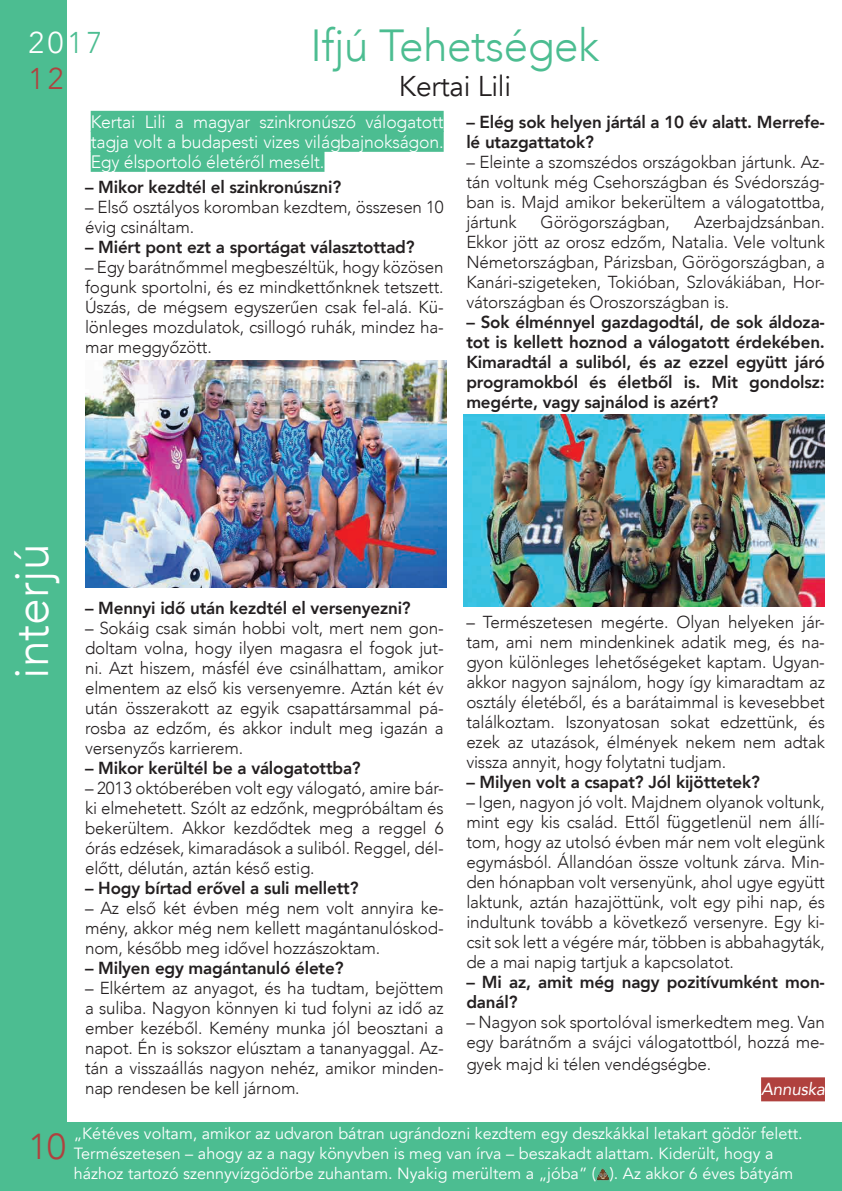
<style>
.page{position:relative;width:842px;height:1191px;background:#fff}
.page>*{position:absolute;margin:0;border:0;box-sizing:border-box;transform-origin:0 0}
.t1{font:300 48px "Avenir";color:#fff}
.t2{font:300 44.8px "Avenir";letter-spacing:-.01em;color:#4cbd91}
.t3{font:300 36px "Avenir";color:#b0413e}
.t4{font:300 30px/36px "Avenir";letter-spacing:.13em;color:#fff}
.t5{font:28.6px "Avenir";letter-spacing:-.01em;color:#231f20}
.t6{font:300 18px/20px "Avenir";letter-spacing:-.01em;color:#fff;text-align:justify}
.t7{font:300 17.4px/20px "Avenir";letter-spacing:-.01em;color:#231f20;text-align:justify}
.t8{font:800 17.4px/20px "Avenir";letter-spacing:-.01em;color:#231f20}
.t9{font:italic 17.4px "Avenir";letter-spacing:-.01em;color:#fff}
.t10{font:16.2px/20px "Avenir";color:#fff}
.s1{color:#4cbd91}
.s2{color:#b0413e}
.s3{font-size:16.6px}
</style>
<div class="page">
<div style="left:0;top:0;width:66px;height:1191px;background:#4cbd91"></div>
<div style="left:0;top:1123px;width:842px;height:68px;background:#4cbd91"></div>
<div style="left:91px;top:111px;width:353px;height:21px;background:#4cbd91"></div>
<div style="left:91px;top:131px;width:353px;height:21px;background:#4cbd91"></div>
<div style="left:91px;top:151px;width:233px;height:21px;background:#4cbd91"></div>
<div style="left:761px;top:1077px;width:64px;height:24px;background:#b0413e"></div>
<img style="left:85px;top:360px;width:361px;height:227px">
<img style="left:463px;top:414px;width:362px;height:193px">
<img style="left:596px;top:1168px;width:14px;height:12px">
<h2 class="t2" style="left:311px;top:19px;width:290px">Ifjú Tehetségek</h2>
<h3 class="t5" style="left:399px;top:69px;width:114px">Kertai Lili</h3>
<p class="t6" style="left:91px;top:112px;width:354px">Kertai Lili a magyar szinkronúszó válogatott tagja volt a budapesti vizes világbajnokságon.<br>Egy élsportoló életéről mesélt.</p>
<p class="t8" style="left:85px;top:176px;width:258px">– Mikor kezdtél el szinkronúszni?</p>
<p class="t7" style="left:85px;top:197px;width:360px">– Első osztályos koromban kezdtem, összesen 10 évig csináltam.</p>
<p class="t8" style="left:85px;top:236px;width:331px">– Miért pont ezt a sportágat választottad?</p>
<p class="t7" style="left:85px;top:257px;width:360px">– Egy barátnőmmel megbeszéltük, hogy közösen fogunk sportolni, és ez mindkettőnknek tetszett.<br>Úszás, de mégsem egyszerűen csak fel-alá. Kü&shy;lönleges mozdulatok, csillogó ruhák, mindez ha&shy;mar meggyőzött.</p>
<h3 class="t4" style="left:28px;top:24px;width:76px">20<span class="s1">17<br></span><span class="s2">12</span></h3>
<p class="t8" style="left:466px;top:110px;width:360px">– Elég sok helyen jártál a 10 év alatt. Merrefe&shy;lé utazgattatok?</p>
<p class="t7" style="left:466px;top:152px;width:360px">– Eleinte a szomszédos országokban jártunk. Az&shy;tán voltunk még Csehországban és Svédország&shy;ban is. Majd amikor bekerültem a válogatottba, jártunk</p>
<p class="t7" style="left:466px;top:212px;width:360px;text-indent:228px">Azerbajdzsánban.<br>Ekkor jött az orosz edzőm, Natalia. Vele voltunk Németországban, Párizsban, Görögországban, a Kanári-szigeteken, Tokióban, Szlovákiában, Hor&shy;vátországban és Oroszországban is.</p>
<p class="t8" style="left:466px;top:310px;width:360px;text-align:justify">– Sok élménnyel gazdagodtál, de sok áldoza&shy;tot is kellett hoznod a válogatott érdekében.<br>Kimaradtál a suliból, és az ezzel együtt járó programokból és életből is. Mit gondolsz: megérte, vagy sajnálod is azért?</p>
<p class="t7" style="left:541px;top:212px;width:131px">Görögországban,</p>
<h1 class="t1" style="left:3px;top:679px;width:137px;rotate:-90deg">interjú</h1>
<p class="t8" style="left:85px;top:596px;width:327px">– Mennyi idő után kezdtél el versenyezni?</p>
<p class="t7" style="left:85px;top:617px;width:360px">– Sokáig csak simán hobbi volt, mert nem gon&shy;doltam volna, hogy ilyen magasra el fogok jut&shy;ni. Azt hiszem, másfél éve csinálhattam, amikor elmentem az első kis versenyemre. Aztán két év után összerakott az egyik csapattársammal pá&shy;rosba az edzőm, és akkor indult meg igazán a versenyzős karrierem.</p>
<p class="t8" style="left:85px;top:756px;width:277px">– Mikor kerültél be a válogatottba?</p>
<p class="t7" style="left:85px;top:777px;width:360px">– 2013 októberében volt egy válogató, amire bár&shy;ki elmehetett. Szólt az edzőnk, megpróbáltam és bekerültem. Akkor kezdődtek meg a reggel 6 órás edzések, kimaradások a suliból. Reggel, dél&shy;előtt, délután, aztán késő estig.</p>
<p class="t8" style="left:85px;top:876px;width:275px">– Hogy bírtad erővel a suli mellett?</p>
<p class="t7" style="left:85px;top:897px;width:360px">– Az első két évben még nem volt annyira ke&shy;mény, akkor még nem kellett magántanulóskod&shy;nom, később meg idővel hozzászoktam.</p>
<p class="t8" style="left:85px;top:956px;width:260px">– Milyen egy magántanuló élete?</p>
<p class="t7" style="left:85px;top:977px;width:360px">– Elkértem az anyagot, és ha tudtam, bejöttem a suliba. Nagyon könnyen ki tud folyni az idő az ember kezéből. Kemény munka jól beosztani a napot. Én is sokszor elúsztam a tananyaggal. Az&shy;tán a visszaállás nagyon nehéz, amikor minden&shy;nap rendesen be kell járnom.</p>
<p class="t7" style="left:466px;top:612px;width:360px">– Természetesen megérte. Olyan helyeken jár&shy;tam, ami nem mindenkinek adatik meg, és na&shy;gyon különleges lehetőségeket kaptam. Ugyan&shy;akkor nagyon sajnálom, hogy így kimaradtam az osztály életéből, és a barátaimmal is kevesebbet találkoztam. Iszonyatosan sokat edzettünk, és ezek az utazások, élmények nekem nem adtak vissza annyit, hogy folytatni tudjam.</p>
<p class="t8" style="left:466px;top:770px;width:295px">– Milyen volt a csapat? Jól kijöttetek?</p>
<p class="t7" style="left:466px;top:792px;width:360px">– Igen, nagyon jó volt. Majdnem olyanok voltunk, mint egy kis család. Ettől függetlenül nem állí&shy;tom, hogy az utolsó évben már nem volt elegünk egymásból. Állandóan össze voltunk zárva. Min&shy;den hónapban volt versenyünk, ahol ugye együtt laktunk, aztán hazajöttünk, volt egy pihi nap, és indultunk tovább a következő versenyre. Egy ki&shy;csit sok lett a végére már, többen is abbahagyták, de a mai napig tartjuk a kapcsolatot.</p>
<p class="t8" style="left:466px;top:970px;width:360px">– Mi az, amit még nagy pozitívumként mon&shy;danál?</p>
<p class="t7" style="left:466px;top:1012px;width:360px">– Nagyon sok sportolóval ismerkedtem meg. Van egy barátnőm a svájci válogatottból, hozzá me-</p>
<p class="t7" style="left:466px;top:1053px;width:246px">gyek majd ki télen vendégségbe.</p>
<p class="t9" style="left:761px;top:1078px;width:65px">Annuska</p>
<h3 class="t3" style="left:29px;top:1125px;width:39px">10</h3>
<p class="t10" style="left:74px;top:1123px;width:731px">„Kétéves voltam, amikor az udvaron bátran ugrándozni kezdtem egy deszkákkal letakart gödör felett.<br>Természetesen – ahogy az a nagy könyvben is meg van írva – beszakadt alattam. Kiderült, hogy a házhoz tartozó szennyvízgödörbe zuhantam. Nyakig merültem a „jóba” <span class="s3">( )</span>. Az akkor 6 éves bátyám</p>
</div>
